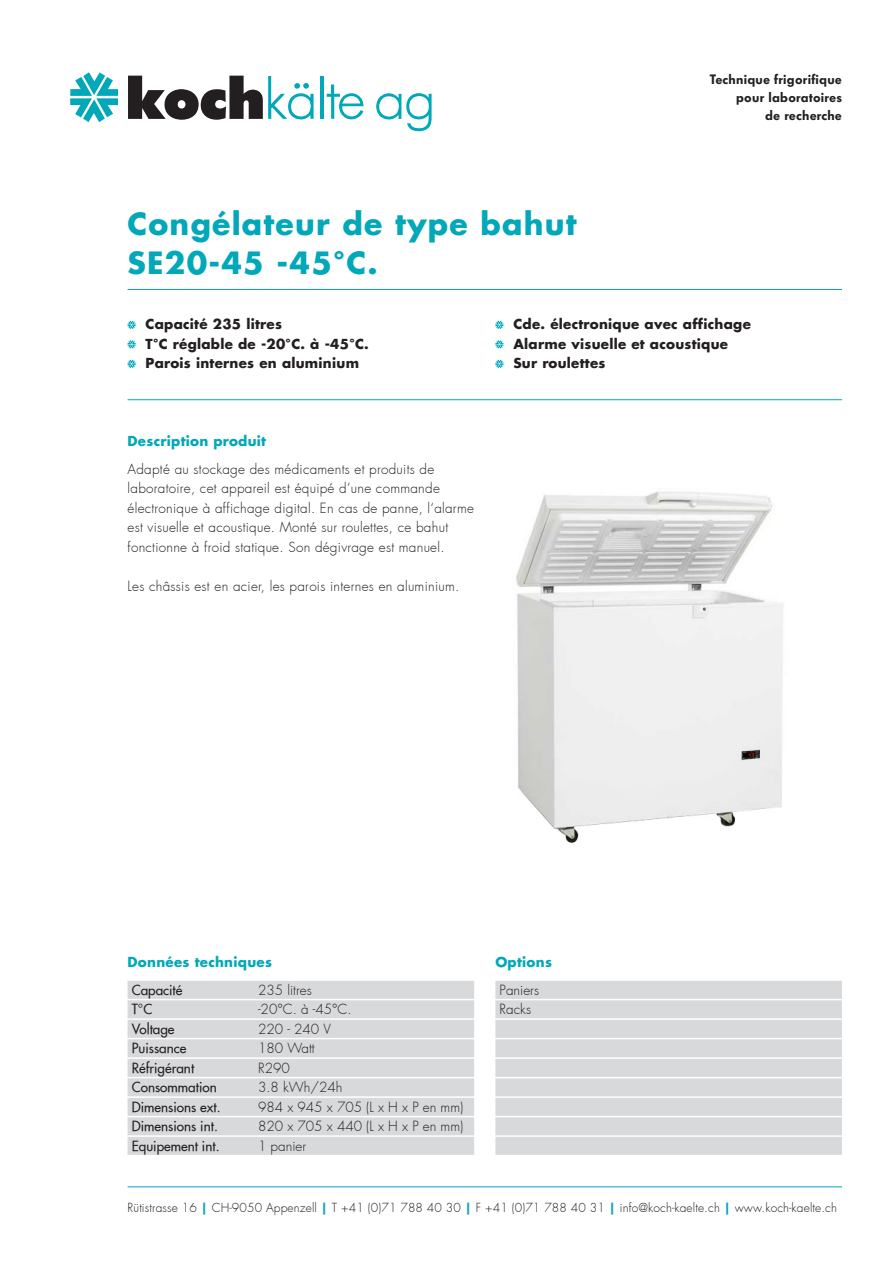
<style>
.page{position:relative;width:893px;height:1263px;background:#fff}
.page>*{position:absolute;margin:0;border:0;box-sizing:border-box;transform-origin:0 0}
.t1{font:700 30px/39px "Futura";letter-spacing:.04em;color:#00a8b9}
.t2{font:300 13.5px/19.5px "Futura";letter-spacing:.02em;color:#231f20}
.Aufzählung{font:700 13.5px "Futura";letter-spacing:.02em;color:#231f20}
.t3{font:500 13.5px "Futura";color:#231f20}
.t4{font:300 13.5px/19.5px "Futura";color:#231f20}
.t5{font:600 13.5px/18px "Futura BQ";letter-spacing:.02em;color:#231f20;text-align:right}
.t6{font:700 13.5px "Futura";letter-spacing:.02em;color:#00a8b9}
.t7{font:300 12px "Futura";letter-spacing:.01em;color:#231f20}
.s1{font-weight:700;color:#00a8b9}
</style>
<div class="page">
<img style="left:516px;top:491px;width:268px;height:352px">
<svg style="left:70px;top:72px;width:48px;height:50px"></svg>
<svg style="left:128px;top:76px;width:186px;height:44px"></svg>
<hr style="left:320px;top:76px;width:3px;height:43px;background:#00a8b9">
<svg style="left:327px;top:84px;width:37px;height:35px"></svg>
<svg style="left:376px;top:93px;width:56px;height:38px"></svg>
<hr style="left:128px;top:289px;width:714px;height:1px;background:#00a8b9">
<hr style="left:128px;top:399px;width:714px;height:1px;background:#00a8b9">
<hr style="left:128px;top:1186px;width:714px;height:1px;background:#00a8b9">
<div style="left:495px;top:981px;width:347px;height:18px;background:#d8d9db"></div>
<div style="left:495px;top:1000px;width:347px;height:18px;background:#d8d9db"></div>
<div style="left:495px;top:1020px;width:347px;height:18px;background:#d8d9db"></div>
<div style="left:495px;top:1039px;width:347px;height:18px;background:#d8d9db"></div>
<div style="left:495px;top:1059px;width:347px;height:18px;background:#d8d9db"></div>
<div style="left:495px;top:1078px;width:347px;height:18px;background:#d8d9db"></div>
<div style="left:495px;top:1098px;width:347px;height:18px;background:#d8d9db"></div>
<div style="left:495px;top:1117px;width:347px;height:18px;background:#d8d9db"></div>
<div style="left:495px;top:1137px;width:347px;height:18px;background:#d8d9db"></div>
<div style="left:128px;top:981px;width:346px;height:18px;background:#d8d9db"></div>
<div style="left:128px;top:1000px;width:346px;height:18px;background:#d8d9db"></div>
<div style="left:128px;top:1020px;width:346px;height:18px;background:#d8d9db"></div>
<div style="left:128px;top:1039px;width:346px;height:18px;background:#d8d9db"></div>
<div style="left:128px;top:1059px;width:346px;height:18px;background:#d8d9db"></div>
<div style="left:128px;top:1078px;width:346px;height:18px;background:#d8d9db"></div>
<div style="left:128px;top:1098px;width:346px;height:18px;background:#d8d9db"></div>
<div style="left:128px;top:1117px;width:346px;height:18px;background:#d8d9db"></div>
<div style="left:128px;top:1137px;width:346px;height:18px;background:#d8d9db"></div>
<svg style="left:128px;top:321px;width:8px;height:8px"></svg>
<svg style="left:128px;top:340px;width:8px;height:9px"></svg>
<svg style="left:128px;top:360px;width:8px;height:8px"></svg>
<svg style="left:495px;top:321px;width:8px;height:8px"></svg>
<svg style="left:495px;top:340px;width:8px;height:9px"></svg>
<svg style="left:495px;top:360px;width:8px;height:8px"></svg>
<h1 class="t1" style="left:128px;top:204px;width:451px">Congélateur de type bahut<br>SE20-45 -45°C.</h1>
<p class="t5" style="left:710px;top:71px;width:134px">Technique frigorifique pour laboratoires<br>de recherche</p>
<p class="Aufzählung" style="left:146px;top:315px;width:138px">Capacité 235 litres</p>
<p class="Aufzählung" style="left:146px;top:335px;width:225px">T°C réglable de -20°C. à -45°C.</p>
<p class="Aufzählung" style="left:146px;top:354px;width:215px">Parois internes en aluminium</p>
<p class="t6" style="left:128px;top:432px;width:140px">Description produit</p>
<p class="t2" style="left:128px;top:460px;width:348px">Adapté au stockage des médicaments et produits de laboratoire, cet appareil est équipé d’une commande électronique à affichage digital. En cas de panne, l‘alarme est visuelle et acoustique. Monté sur roulettes, ce bahut fonctionne à froid statique. Son dégivrage est manuel.</p>
<p class="t2" style="left:128px;top:577px;width:333px">Les châssis est en acier, les parois internes en aluminium.</p>
<p class="Aufzählung" style="left:513px;top:315px;width:239px">Cde. électronique avec affichage</p>
<p class="Aufzählung" style="left:513px;top:335px;width:216px">Alarme visuelle et acoustique</p>
<p class="Aufzählung" style="left:513px;top:354px;width:94px">Sur roulettes</p>
<p class="t6" style="left:128px;top:953px;width:146px">Données techniques</p>
<p class="t3" style="left:132px;top:981px;width:52px">Capacité</p>
<p class="t4" style="left:258px;top:980px;width:55px">235 litres</p>
<p class="t3" style="left:132px;top:1001px;width:22px">T°C</p>
<p class="t2" style="left:258px;top:1000px;width:95px">-20°C. à -45°C.</p>
<p class="t3" style="left:132px;top:1020px;width:44px">Voltage</p>
<p class="t2" style="left:258px;top:1019px;width:74px">220 - 240 V</p>
<p class="t3" style="left:132px;top:1040px;width:56px">Puissance</p>
<p class="t2" style="left:258px;top:1039px;width:58px">180 Watt</p>
<p class="t3" style="left:132px;top:1059px;width:64px">Réfrigérant</p>
<p class="t2" style="left:258px;top:1058px;width:33px">R290</p>
<p class="t3" style="left:132px;top:1079px;width:86px">Consommation</p>
<p class="t2" style="left:258px;top:1078px;width:86px">3.8 kWh/24h</p>
<p class="t3" style="left:132px;top:1098px;width:90px">Dimensions ext.</p>
<p class="t4" style="left:258px;top:1097px;width:207px">984 x 945 x 705 (L x H x P en mm)</p>
<p class="t3" style="left:132px;top:1118px;width:88px">Dimensions int.</p>
<p class="t4" style="left:258px;top:1117px;width:207px">820 x 705 x 440 (L x H x P en mm)</p>
<p class="t3" style="left:132px;top:1137px;width:89px">Equipement int.</p>
<p class="t2" style="left:258px;top:1136px;width:50px">1 panier</p>
<p class="t6" style="left:495px;top:953px;width:58px">Options</p>
<p class="t4" style="left:500px;top:980px;width:41px">Paniers<br>Racks</p>
<p class="t7" style="left:128px;top:1200px;width:711px">Rütistrasse 16 <span class="s1">|</span> CH-9050 Appenzell <span class="s1">|</span> T +41 (0)71 788 40 30 <span class="s1">|</span> F +41 (0)71 788 40 31 <span class="s1">|</span> info@koch-kaelte.ch <span class="s1">|</span> www.koch-kaelte.ch</p>
</div>
